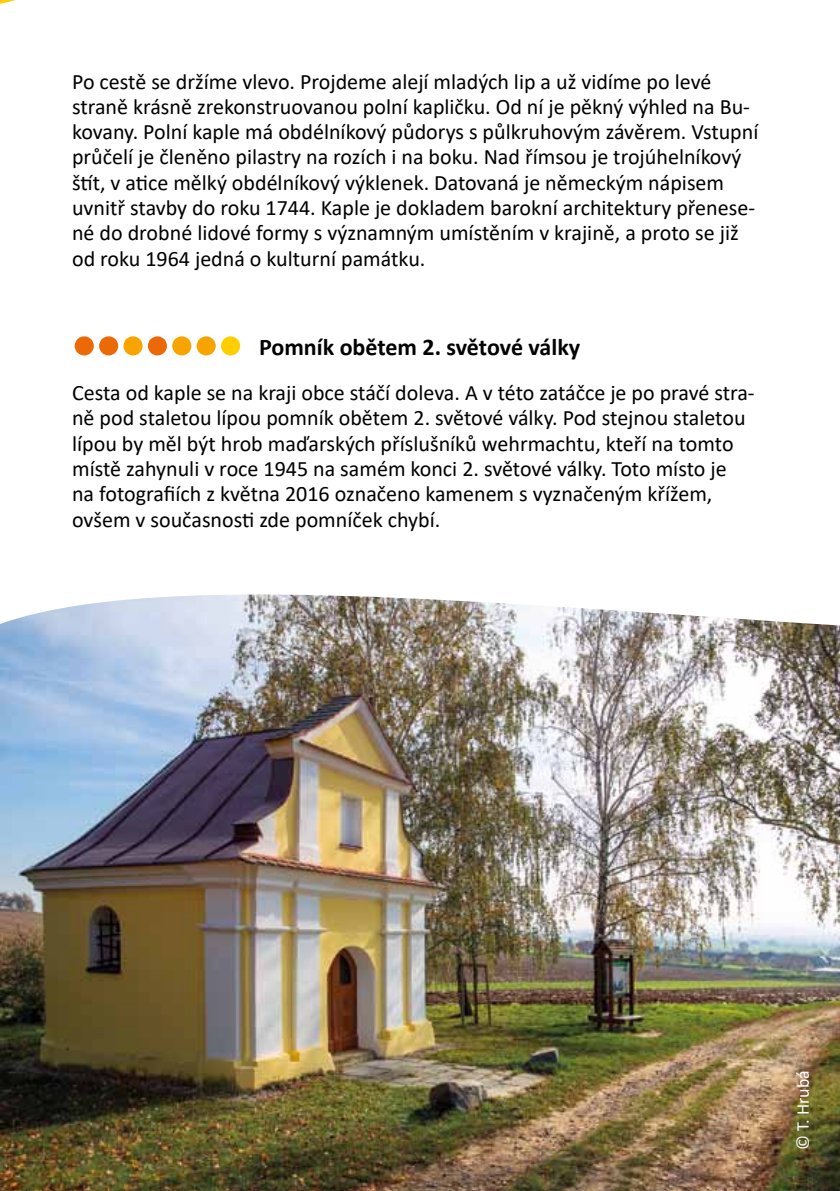
<style>
.page{position:relative;width:840px;height:1191px;background:#fff}
.page>*{position:absolute;margin:0;border:0;box-sizing:border-box;transform-origin:0 0}
.t1{font:800 60px "Gill Sans";color:#ec6907}
.t2{font:700 24px "Calibri";color:#000}
.t3{font:22px/25.2px "Calibri";color:#000}
.t4{font:18px "Calibri";color:#fff}
.s1{color:#f7a400}
.s2{color:#ffce00}
</style>
<div class="page">
<img style="left:0;top:706px;width:839px;height:485px">
<img style="left:0;top:594px;width:839px;height:112px">
<p class="t3" style="left:72px;top:68px;width:687px">Po cestě se držíme vlevo. Projdeme alejí mladých lip a už vidíme po levé straně krásně zrekonstruovanou polní kapličku. Od ní je pěkný výhled na Bu&shy;kovany. Polní kaple má obdélníkový půdorys s půlkruhovým závěrem. Vstupní průčelí je členěno pilastry na rozích i na boku. Nad římsou je trojúhelníkový štít, v atice mělký obdélníkový výklenek. Datovaná je německým nápisem uvnitř stavby do roku 1744. Kaple je dokladem barokní architektury přenese&shy;né do drobné lidové formy s významným umístěním v krajině, a proto se již od roku 1964 jedná o kulturní památku.</p>
<h1 class="t1" style="left:72px;top:295px;width:172px">..<span class="s1">.</span>.<span class="s1">..</span><span class="s2">.</span></h1>
<p class="t2" style="left:259px;top:330px;width:322px">Pomník obětem 2. světové války</p>
<p class="t3" style="left:72px;top:379px;width:683px">Cesta od kaple se na kraji obce stáčí doleva. A v této zatáčce je po pravé stra&shy;ně pod staletou lípou pomník obětem 2. světové války. Pod stejnou staletou lípou by měl být hrob maďarských příslušníků wehrmachtu, kteří na tomto místě zahynuli v roce 1945 na samém konci 2. světové války. Toto místo je<br>na fotografiích z května 2016 označeno kamenem s vyznačeným křížem, ovšem v současnosti zde pomníček chybí.</p>
<p class="t4" style="left:789px;top:1149px;width:81px;rotate:-90deg">© T. Hrubá</p>
</div>
